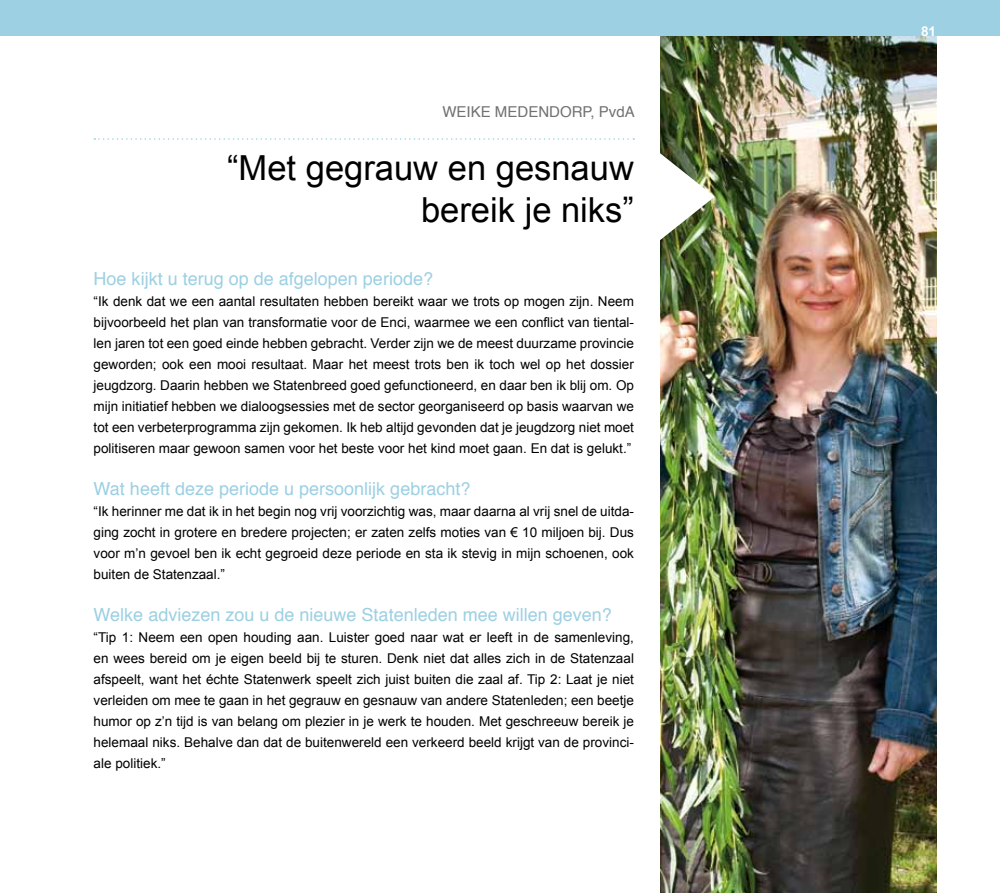
<style>
.page{position:relative;width:1000px;height:893px;background:#fff}
.page>*{position:absolute;margin:0;border:0;box-sizing:border-box;transform-origin:0 0}
.t1{font:34.5px/42px "Arial";color:#000;text-align:right}
.t2{font:18px "Helvetica";color:#9cd0e2}
.t3{font:15px "Helvetica";color:#707172}
.t4{font:13.5px/21px "Arial";color:#000;text-align:justify}
.t5{font:700 13.5px "Arial";color:#fff}
</style>
<div class="page">
<svg style="left:94px;top:138px;width:540px;height:2px"></svg>
<img style="left:660px;top:35px;width:275px;height:858px">
<img style="left:660px;top:153px;width:54px;height:87px">
<div style="left:0;top:0;width:999px;height:35px;background:#9cd0e2"></div>
<p class="t3" style="left:442px;top:100px;width:77px">Wei ke Medendorp</p>
<p class="t3" style="left:590px;top:100px;width:46px">, PvdA</p>
<h1 class="t1" style="left:227px;top:147px;width:408px">“Met gegrauw en gesnauw bereik je niks”</h1>
<h2 class="t2" style="left:94px;top:265px;width:341px">Hoe kijkt u terug op de afgelopen periode?</h2>
<p class="t4" style="left:94px;top:291px;width:542px">“Ik denk dat we een aantal resultaten hebben bereikt waar we trots op mogen zijn. Neem bijvoorbeeld het plan van transformatie voor de Enci, waarmee we een conflict van tiental&shy;len jaren tot een goed einde hebben gebracht. Verder zijn we de meest duurzame provincie geworden; ook een mooi resultaat. Maar het meest trots ben ik toch wel op het dossier jeugdzorg. Daarin hebben we Statenbreed goed gefunctioneerd, en daar ben ik blij om. Op mijn initiatief hebben we dialoogsessies met de sector georganiseerd op basis waarvan we tot een verbeterprogramma zijn gekomen. Ik heb altijd gevonden dat je jeugdzorg niet moet politiseren maar gewoon samen voor het beste voor het kind moet gaan. En dat is gelukt.”</p>
<h2 class="t2" style="left:94px;top:475px;width:378px">Wat heeft deze periode u persoonlijk gebracht?</h2>
<p class="t4" style="left:94px;top:501px;width:541px">“Ik herinner me dat ik in het begin nog vrij voorzichtig was, maar daarna al vrij snel de uitda&shy;ging zocht in grotere en bredere projecten; er zaten zelfs moties van € 10 miljoen bij. Dus voor m’n gevoel ben ik echt gegroeid deze periode en sta ik stevig in mijn schoenen, ook buiten de Statenzaal.”</p>
<h2 class="t2" style="left:94px;top:601px;width:519px">Welke adviezen zou u de nieuwe Statenleden mee willen geven?</h2>
<p class="t4" style="left:94px;top:627px;width:542px">“Tip 1: Neem een open houding aan. Luister goed naar wat er leeft in de samenleving, en wees bereid om je eigen beeld bij te sturen. Denk niet dat alles zich in de Statenzaal afspeelt, want het échte Statenwerk speelt zich juist buiten die zaal af. Tip 2: Laat je niet verleiden om mee te gaan in het gegrauw en gesnauw van andere Statenleden; een beetje humor op z’n tijd is van belang om plezier in je werk te houden. Met geschreeuw bereik je helemaal niks. Behalve dan dat de buitenwereld een verkeerd beeld krijgt van de provinci&shy;ale politiek.”</p>
<p class="t5" style="left:920px;top:22px;width:17px">81</p>
</div>
